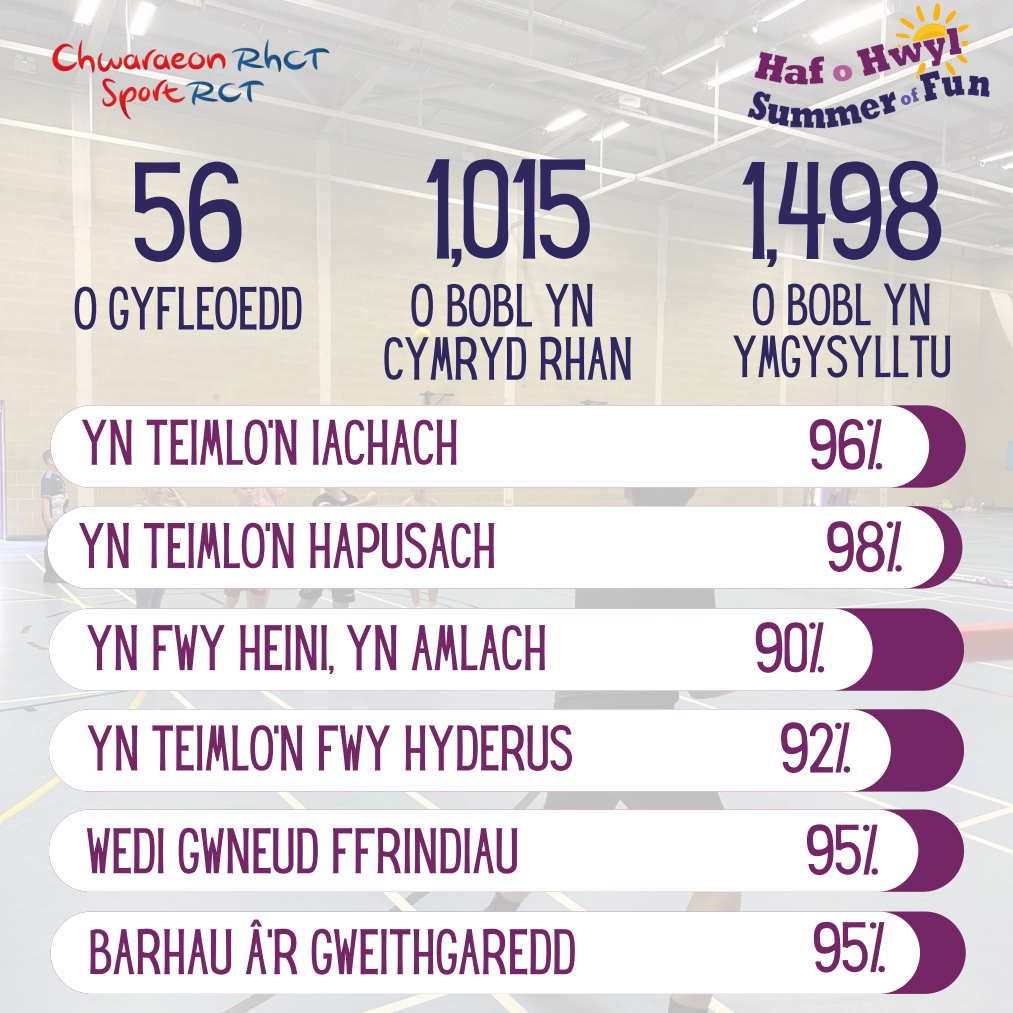
<style>
.page{position:relative;width:1013px;height:1013px;background:#fff}
.page>*{position:absolute;margin:0;border:0;box-sizing:border-box;transform-origin:0 0}
.t1{font:124.12px "Hey Gotcha";color:#2f285e}
.t2{font:121.12px "Hey Gotcha";color:#2f285e}
.t3{font:62.5px "Hey Gotcha";color:#742666}
.t4{font:56.25px "Hey Gotcha";color:#742666}
.t5{font:53.25px "Hey Gotcha";color:#2f285e}
.t6{font:51.88px/51.9px "Hey Gotcha";color:#2f285e;text-align:center}
</style>
<div class="page">
<img style="left:0;top:0;width:1012px;height:1012px">
<img style="left:28px;top:31px;width:320px;height:99px">
<img style="left:742px;top:0;width:252px;height:130px">
<div style="left:49px;top:608px;width:915px;height:82px;background:#742666;border-radius:41px"></div>
<div style="left:49px;top:608px;width:823px;height:82px;background:#fff;border-radius:41px"></div>
<div style="left:49px;top:709px;width:915px;height:82px;background:#742666;border-radius:41px"></div>
<div style="left:49px;top:709px;width:841px;height:82px;background:#fff;border-radius:41px"></div>
<div style="left:49px;top:809px;width:915px;height:82px;background:#742666;border-radius:41px"></div>
<div style="left:49px;top:809px;width:869px;height:82px;background:#fff;border-radius:41px"></div>
<div style="left:51px;top:911px;width:914px;height:82px;background:#742666;border-radius:41px"></div>
<div style="left:51px;top:911px;width:869px;height:82px;background:#fff;border-radius:41px"></div>
<div style="left:51px;top:405px;width:914px;height:82px;background:#742666;border-radius:41px"></div>
<div style="left:51px;top:405px;width:878px;height:82px;background:#fff;border-radius:41px"></div>
<div style="left:47px;top:506px;width:897px;height:82px;background:#fff;border-radius:41px"></div>
<p class="t1" style="left:132px;top:162px;width:113px">56</p>
<p class="t5" style="left:74px;top:287px;width:227px">O GYFLEOEDD</p>
<p class="t1" style="left:424px;top:159px;width:169px">1,015</p>
<p class="t5" style="left:410px;top:284px;width:182px">O BOBL YN</p>
<p class="t5" style="left:383px;top:337px;width:247px">CYMRYD RHAN</p>
<p class="t2" style="left:740px;top:162px;width:204px">1,498</p>
<p class="t6" style="left:732px;top:284px;width:219px">O BOBL YN<br>YMGYSYLLTU</p>
<p class="t4" style="left:81px;top:420px;width:379px">YN TEIMLO'N IACHACH</p>
<p class="t3" style="left:808px;top:419px;width:76px">96%</p>
<p class="t4" style="left:78px;top:523px;width:420px">YN TEIMLO'N HAPUSACH</p>
<p class="t3" style="left:826px;top:521px;width:78px">98%</p>
<p class="t4" style="left:86px;top:625px;width:463px">YN FWY HEINI, YN AMLACH</p>
<p class="t4" style="left:86px;top:725px;width:488px">YN TEIMLO'N FWY HYDERUS</p>
<p class="t4" style="left:86px;top:828px;width:434px">WEDI GWNEUD FFRINDIAU</p>
<p class="t4" style="left:88px;top:929px;width:489px">BARHAU Â'R GWEITHGAREDD</p>
<p class="t3" style="left:754px;top:622px;width:72px">90%</p>
<p class="t3" style="left:780px;top:722px;width:73px">92%</p>
<p class="t3" style="left:805px;top:824px;width:75px">95%</p>
<p class="t3" style="left:812px;top:922px;width:75px">95%</p>
</div>
